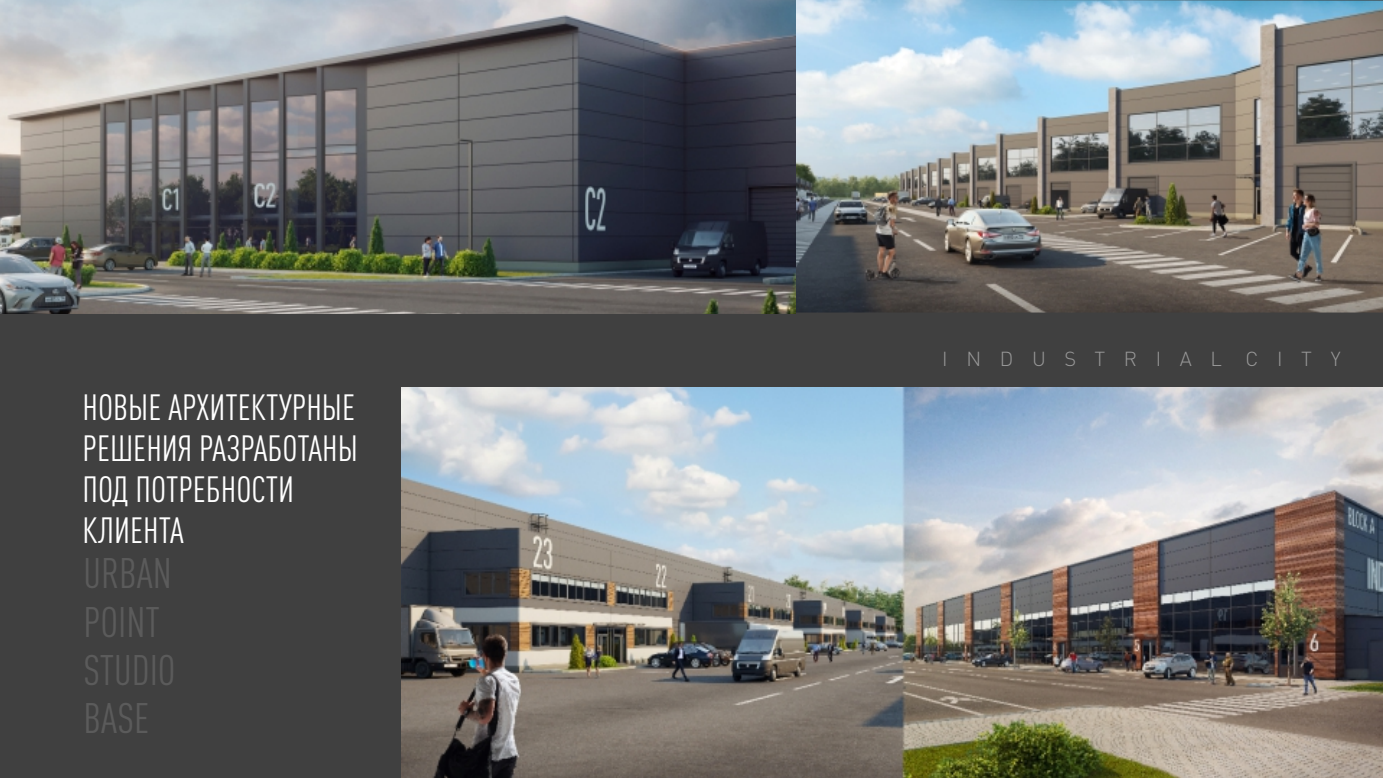
<style>
.page{position:relative;width:1383px;height:778px;background:#fff}
.page>*{position:absolute;margin:0;border:0;box-sizing:border-box;transform-origin:0 0}
.t1{font:condensed 42px/48px "DIN Pro";color:#5b5b5b}
.t2{font:condensed 36px/41.1px "DIN Pro";color:#fff}
.t3{font:300 20.1px "DIN Pro";letter-spacing:.93em;color:#999}
</style>
<div class="page">
<div style="left:0;top:0;width:1382px;height:778px;background:#404040"></div>
<img style="left:796px;top:0;width:586px;height:312px">
<img style="left:0;top:0;width:796px;height:313px">
<img style="left:401px;top:388px;width:981px;height:390px">
<p class="t2" style="left:83px;top:390px;width:277px">НОВЫЕ АРХИТЕКТУРНЫЕ<br>РЕШЕНИЯ РАЗРАБОТАНЫ<br>ПОД ПОТРЕБНОСТИ<br>КЛИЕНТА</p>
<p class="t1" style="left:83px;top:553px;width:94px">URBAN<br>POINT<br>STUDIO<br>BASE</p>
<p class="t3" style="left:942px;top:351px;width:400px">INDUSTRIAL CITY</p>
</div>
